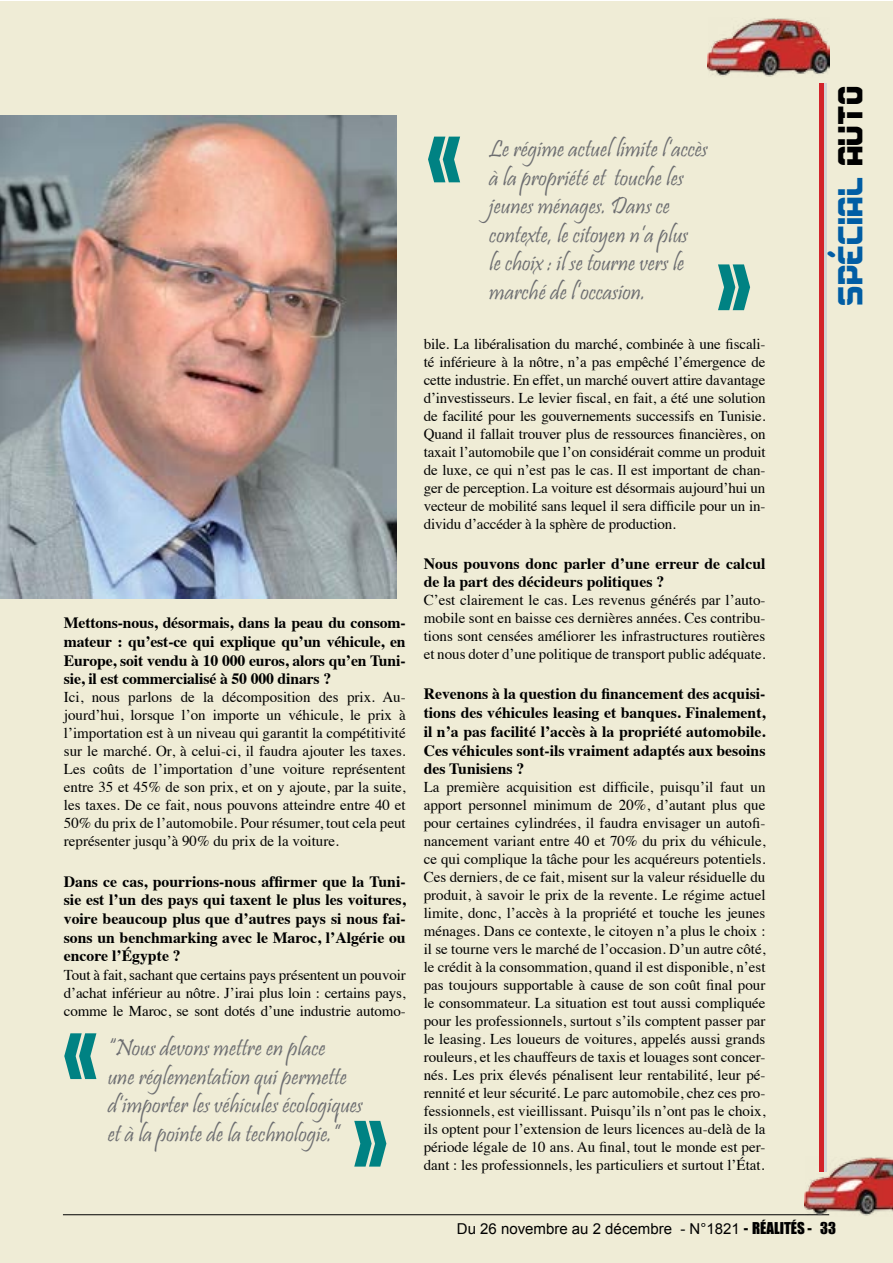
<style>
.page{position:relative;width:893px;height:1263px;background:#fff}
.page>*{position:absolute;margin:0;border:0;box-sizing:border-box;transform-origin:0 0}
.t1{font:900 85.5px "Benton Sans Extra Comp";color:#008283}
.t2{font:36px "Soldier Laser Condensed";color:#005da4}
.t3{font:24px/28.5px "Pristina";color:#6d6e71}
.t4{font:700 15.75px/18.8px "Times";color:#000;text-align:justify}
.t5{font:15px/18px "Times";color:#000;text-align:justify}
.t6{font:15px "Arial";color:#000}
.s1{color:#000}
.s2{font-family:"Impact"}
</style>
<div class="page">
<div style="left:0;top:1px;width:892px;height:1262px;background:#efecd6"></div>
<hr style="left:63px;top:1214px;width:766px;height:1px;background:#000">
<img style="left:805px;top:1157px;width:87px;height:59px">
<img style="left:708px;top:18px;width:121px;height:59px">
<div style="left:822px;top:83px;width:5px;height:1088px;background:#d1d3d4"></div>
<div style="left:819px;top:83px;width:5px;height:1088px;background:#d2232a"></div>
<img style="left:0;top:116px;width:396px;height:482px">
<p class="t4" style="left:64px;top:615px;width:343px">Mettons-nous, désormais, dans la peau du consom&shy;mateur : qu’est-ce qui explique qu’un véhicule, en Europe, soit vendu à 10 000 euros, alors qu’en Tuni&shy;sie, il est commercialisé à 50 000 dinars ?</p>
<p class="t5" style="left:64px;top:690px;width:343px">Ici, nous parlons de la décomposition des prix. Au&shy;jourd’hui, lorsque l’on importe un véhicule, le prix à l’importation est à un niveau qui garantit la compétitivité sur le marché. Or, à celui-ci, il faudra ajouter les taxes.<br>Les coûts de l’importation d’une voiture représentent entre 35 et 45% de son prix, et on y ajoute, par la suite, les taxes. De ce fait, nous pouvons atteindre entre 40 et 50% du prix de l’automobile. Pour résumer, tout cela peut représenter jusqu’à 90% du prix de la voiture.</p>
<p class="t4" style="left:64px;top:873px;width:343px">Dans ce cas, pourrions-nous affirmer que la Tuni&shy;sie est l’un des pays qui taxent le plus les voitures, voire beaucoup plus que d’autres pays si nous fai&shy;sons un benchmarking avec le Maroc, l’Algérie ou encore l’Égypte ?</p>
<p class="t5" style="left:64px;top:967px;width:343px">Tout à fait, sachant que certains pays présentent un pouvoir d’achat inférieur au nôtre. J’irai plus loin : certains pays, comme le Maroc, se sont dotés d’une industrie automo-</p>
<h1 class="t1" style="left:64px;top:998px;width:35px">«</h1>
<h3 class="t3" style="left:108px;top:1037px;width:257px">“Nous devons mettre en place<br>une réglementation qui permette d’importer les véhicules écologiques et à la pointe de la technologie.”</h3>
<h1 class="t1" style="left:427px;top:101px;width:35px">«</h1>
<h3 class="t3" style="left:489px;top:138px;width:220px">Le régime actuel limite l’accès à la propriété et touche les jeunes ménages. Dans ce contexte, le citoyen n’a plus<br>le choix : il se tourne vers le marché de l’occasion.</h3>
<p class="t5" style="left:424px;top:336px;width:343px">bile. La libéralisation du marché, combinée à une fiscali&shy;té inférieure à la nôtre, n’a pas empêché l’émergence de cette industrie. En effet, un marché ouvert attire davantage d’investisseurs. Le levier fiscal, en fait, a été une solution de facilité pour les gouvernements successifs en Tunisie.<br>Quand il fallait trouver plus de ressources financières, on taxait l’automobile que l’on considérait comme un produit de luxe, ce qui n’est pas le cas. Il est important de chan&shy;ger de perception. La voiture est désormais aujourd’hui un vecteur de mobilité sans lequel il sera difficile pour un in&shy;dividu d’accéder à la sphère de production.</p>
<p class="t4" style="left:424px;top:555px;width:343px">Nous pouvons donc parler d’une erreur de calcul de la part des décideurs politiques ?</p>
<p class="t5" style="left:424px;top:593px;width:343px">C’est clairement le cas. Les revenus générés par l’auto&shy;mobile sont en baisse ces dernières années. Ces contribu&shy;tions sont censées améliorer les infrastructures routières et nous doter d’une politique de transport public adéquate.</p>
<p class="t4" style="left:424px;top:686px;width:343px">Revenons à la question du financement des acquisi&shy;tions des véhicules leasing et banques. Finalement, il n’a pas facilité l’accès à la propriété automobile.<br>Ces véhicules sont-ils vraiment adaptés aux besoins des Tunisiens ?</p>
<p class="t5" style="left:424px;top:780px;width:343px">La première acquisition est difficile, puisqu’il faut un apport personnel minimum de 20%, d’autant plus que pour certaines cylindrées, il faudra envisager un autofi&shy;nancement variant entre 40 et 70% du prix du véhicule, ce qui complique la tâche pour les acquéreurs potentiels.<br>Ces derniers, de ce fait, misent sur la valeur résiduelle du produit, à savoir le prix de la revente. Le régime actuel limite, donc, l’accès à la propriété et touche les jeunes ménages. Dans ce contexte, le citoyen n’a plus le choix : il se tourne vers le marché de l’occasion. D’un autre côté, le crédit à la consommation, quand il est disponible, n’est pas toujours supportable à cause de son coût final pour le consommateur. La situation est tout aussi compliquée pour les professionnels, surtout s’ils comptent passer par le leasing. Les loueurs de voitures, appelés aussi grands rouleurs, et les chauffeurs de taxis et louages sont concer&shy;nés. Les prix élevés pénalisent leur rentabilité, leur pé&shy;rennité et leur sécurité. Le parc automobile, chez ces pro&shy;fessionnels, est vieillissant. Puisqu’ils n’ont pas le choix, ils optent pour l’extension de leurs licences au-delà de la période légale de 10 ans. Au final, tout le monde est per&shy;dant : les professionnels, les particuliers et surtout l’État.</p>
<h2 class="t2" style="left:828px;top:306px;width:222px;rotate:-90deg">Spécial <span class="s1">Auto</span></h2>
<p class="t6" style="left:457px;top:1220px;width:381px">Du 26 novembre au 2 décembre - N°1821 <span class="s2">- Réalités - 33</span></p>
</div>
